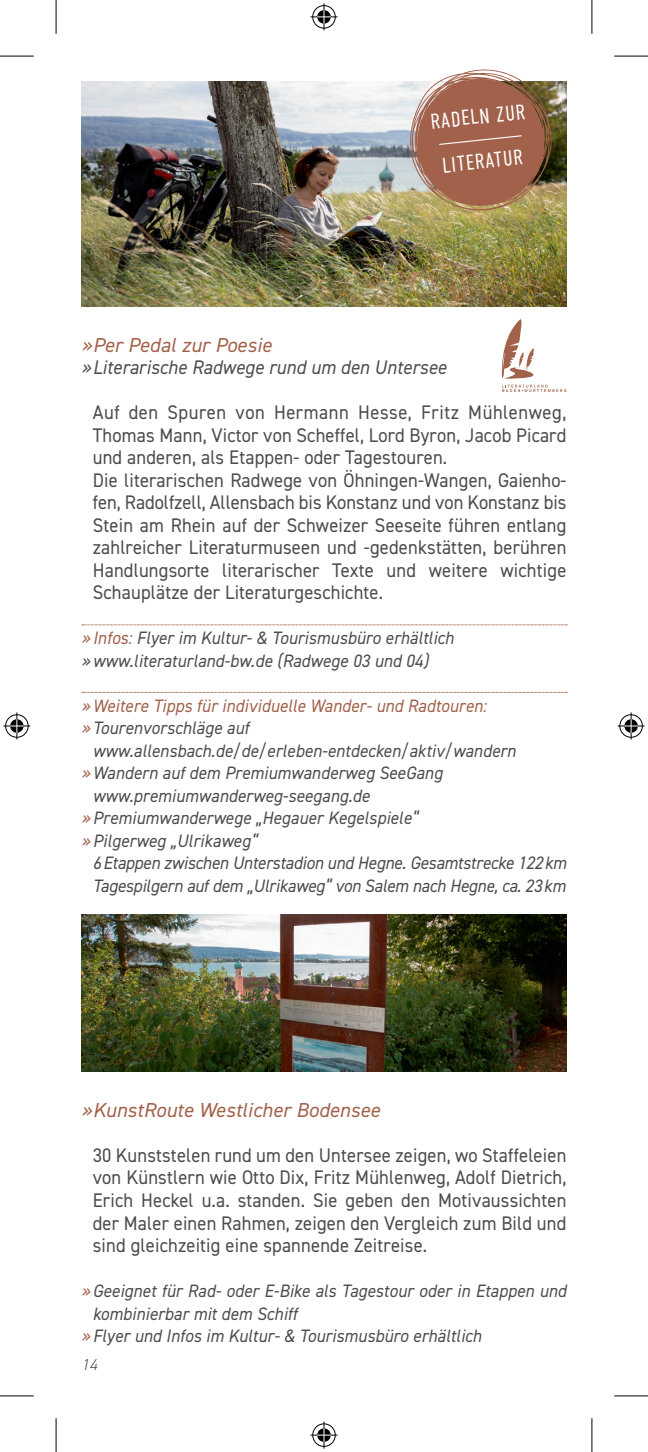
<style>
.page{position:relative;width:648px;height:1452px;background:#fff}
.page>*{position:absolute;margin:0;border:0;box-sizing:border-box;transform-origin:0 0}
.t1{font:300 21.38px/45px "DIN Condensed";color:#fff;text-align:center}
.t2{font:italic 20.25px "DIN2014";letter-spacing:.01em;color:#a2614a}
.t3{font:19.8px/22.5px "DIN2014";letter-spacing:.01em;color:#4b4c4d;scale:.94 1}
.t4{font:italic 19.8px "DIN2014";letter-spacing:.01em;color:#4b4c4d;scale:.94 1}
.t5{font:italic 18px/22.5px "DIN2014";letter-spacing:.01em;color:#4b4c4d;scale:.94 1}
.t6{font:italic 18px/22.5px "DIN2014";letter-spacing:.01em;color:#a2614a;scale:.94 1}
.t7{font:italic 300 15.75px "DIN2014";color:#4b4c4d}
.s1{color:#a2614a}
.s2{color:#4b4c4d}
</style>
<div class="page">
<svg style="left:82px;top:624px;width:485px;height:1px"></svg>
<svg style="left:82px;top:692px;width:485px;height:1px"></svg>
<img style="left:82px;top:82px;width:484px;height:225px">
<svg style="left:502px;top:385px;width:64px;height:7px"></svg>
<svg style="left:501px;top:319px;width:33px;height:60px"></svg>
<img style="left:82px;top:914px;width:484px;height:158px">
<svg style="left:402px;top:69px;width:150px;height:144px;background:#ac8068"></svg>
<hr style="left:0;top:56px;width:34px;height:1px;background:#000">
<hr style="left:614px;top:56px;width:34px;height:1px;background:#000">
<hr style="left:0;top:1395px;width:34px;height:1px;background:#000">
<hr style="left:614px;top:1395px;width:34px;height:1px;background:#000">
<hr style="left:56px;top:0;width:1px;height:34px;background:#000">
<hr style="left:56px;top:1418px;width:1px;height:34px;background:#000">
<hr style="left:591px;top:0;width:1px;height:34px;background:#000">
<hr style="left:591px;top:1418px;width:1px;height:34px;background:#000">
<svg style="left:310px;top:3px;width:27px;height:27px"></svg>
<svg style="left:310px;top:1421px;width:27px;height:27px"></svg>
<svg style="left:3px;top:712px;width:27px;height:27px"></svg>
<svg style="left:618px;top:712px;width:27px;height:27px"></svg>
<p class="t1" style="left:428px;top:99px;width:97px;rotate:-6deg">RADELN ZUR<br>LITERATUR</p>
<p class="t2" style="left:82px;top:332px;width:191px">» Per Pedal zur Poesie</p>
<p class="t4" style="left:82px;top:355px;width:390px">» Literarische Radwege rund um den Untersee</p>
<p class="t3" style="left:93px;top:401px;width:505px">Auf den Spuren von Hermann Hesse, Fritz Mühlenweg, Thomas Mann, Victor von Scheffel, Lord Byron, Jacob Picard und anderen, als Etappen- oder Tagestouren.<br>Die literarischen Radwege von Öhningen-Wangen, Gaienho&shy;fen, Radolfzell, Allensbach bis Konstanz und von Konstanz bis Stein am Rhein auf der Schweizer Seeseite führen entlang zahlreicher Literaturmuseen und -gedenkstätten, berühren Handlungsorte literarischer Texte und weitere wichtige Schauplätze der Literaturgeschichte.</p>
<p class="t5" style="left:82px;top:626px;width:397px"><span class="s1">» Infos:</span> Flyer im Kultur- &amp; Tourismusbüro erhältlich » www.literaturland-bw.de (Radwege 03 und 04)</p>
<p class="t6" style="left:82px;top:694px;width:432px">» Weitere Tipps für individuelle Wander- und Radtouren: » <span class="s2">Tourenvorschläge auf</span></p>
<p class="t5" style="left:93px;top:739px;width:452px">www.allensbach.de/de/erleben-entdecken/aktiv/wandern</p>
<p class="t5" style="left:82px;top:761px;width:385px"><span class="s1">»</span> Wandern auf dem Premiumwanderweg SeeGang</p>
<p class="t5" style="left:93px;top:784px;width:296px">www.premiumwanderweg-seegang.de</p>
<p class="t5" style="left:82px;top:806px;width:360px"><span class="s1">»</span> Premiumwanderwege „Hegauer Kegelspiele“</p>
<p class="t5" style="left:82px;top:829px;width:188px"><span class="s1">»</span> Pilgerweg „Ulrikaweg“</p>
<p class="t5" style="left:93px;top:851px;width:505px">6 Etappen zwischen Unterstadion und Hegne. Gesamtstrecke 122 km</p>
<p class="t5" style="left:93px;top:874px;width:504px">Tagespilgern auf dem „Ulrikaweg“ von Salem nach Hegne, ca. 23 km</p>
<p class="t2" style="left:82px;top:1097px;width:300px">» KunstRoute Westlicher Bodensee</p>
<p class="t3" style="left:93px;top:1143px;width:505px;text-align:justify">30 Kunststelen rund um den Untersee zeigen, wo Staffeleien von Künstlern wie Otto Dix, Fritz Mühlenweg, Adolf Dietrich, Erich Heckel u.a. standen. Sie geben den Motivaussichten der Maler einen Rahmen, zeigen den Vergleich zum Bild und sind gleichzeitig eine spannende Zeitreise.</p>
<p class="t5" style="left:82px;top:1279px;width:517px"><span class="s1">»</span> Geeignet für Rad- oder E-Bike als Tagestour oder in Etappen und</p>
<p class="t5" style="left:93px;top:1301px;width:219px">kombinierbar mit dem Schiff</p>
<p class="t5" style="left:82px;top:1324px;width:427px"><span class="s1">»</span> Flyer und Infos im Kultur- &amp; Tourismusbüro erhältlich</p>
<p class="t7" style="left:82px;top:1355px;width:17px">14</p>
</div>
